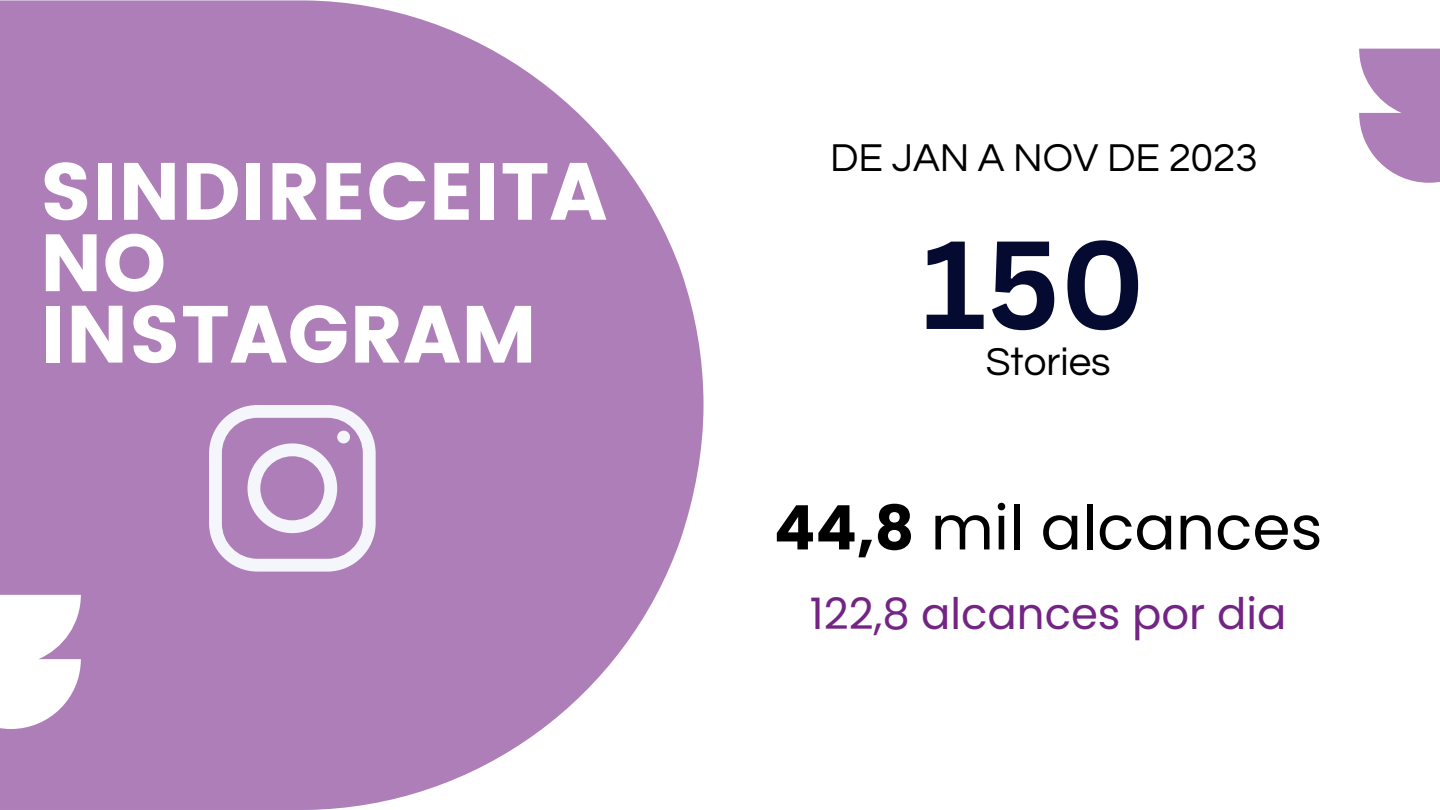
<style>
.page{position:relative;width:1440px;height:810px;background:#fff}
.page>*{position:absolute;margin:0;border:0;box-sizing:border-box;transform-origin:0 0}
.t1{font:700 122.4px "Canva Sans";color:#050a30}
.t2{font:80.8px "Poppins";color:#fff}
.t3{font:61.4px "Poppins";color:#000}
.t4{font:43.4px "Poppins";color:#732484}
.t5{font:40.4px "Questrial";color:#000}
.s1{font-weight:700}
</style>
<div class="page">
<svg style="left:0;top:0;width:704px;height:810px;background:#b78dc0"></svg>
<svg style="left:0;top:595px;width:81px;height:134px"></svg>
<svg style="left:1359px;top:49px;width:81px;height:134px"></svg>
<svg style="left:209px;top:405px;width:167px;height:167px"></svg>
<p class="t2" style="left:40px;top:145px;width:569px">SINDIRECEITA</p>
<p class="t2" style="left:40px;top:216px;width:128px">NO</p>
<p class="t2" style="left:40px;top:287px;width:499px">INSTAGRAM</p>
<p class="t5" style="left:830px;top:138px;width:429px">DE JAN A NOV DE 2023</p>
<p class="t1" style="left:922px;top:198px;width:225px">150</p>
<p class="t5" style="left:986px;top:342px;width:126px">Stories</p>
<p class="t3" style="left:774px;top:485px;width:550px"><span class="s1">44,8</span> mil alcances</p>
<p class="t4" style="left:810px;top:583px;width:478px">122,8 alcances por dia</p>
</div>
